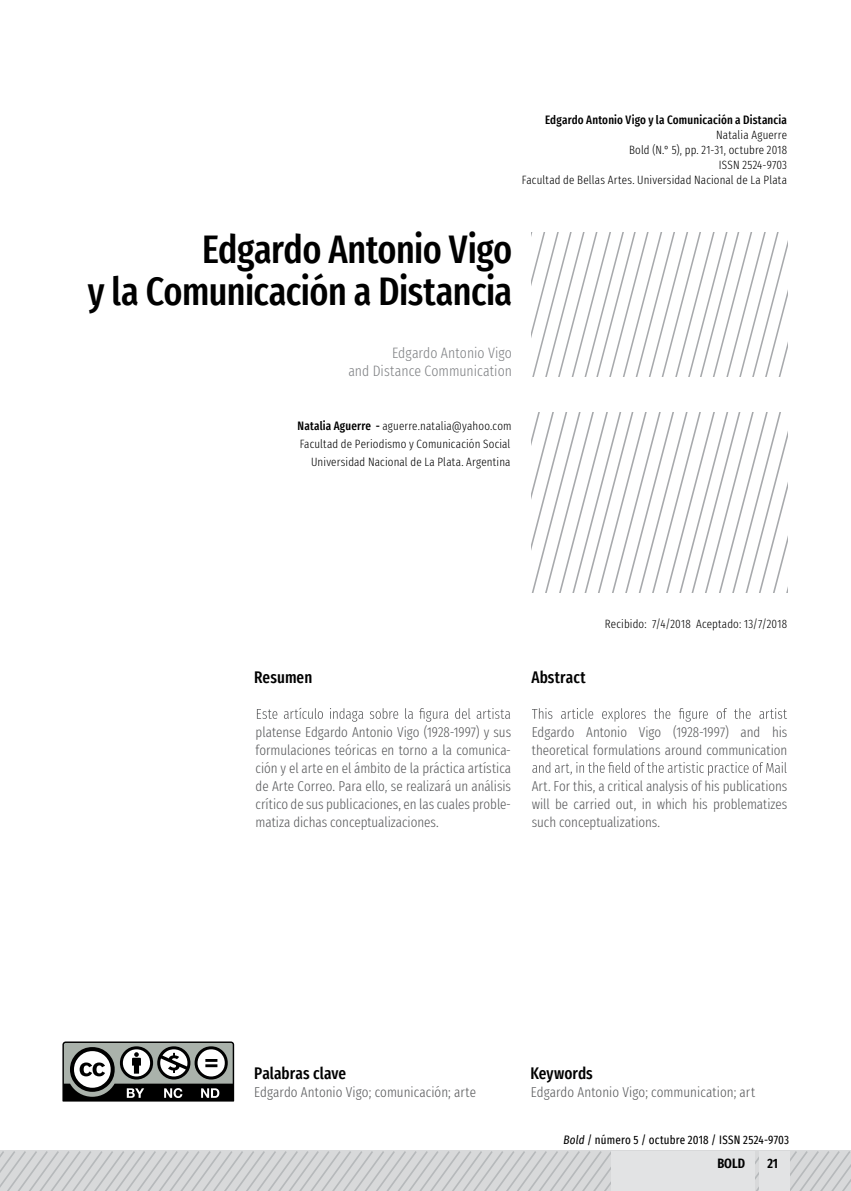
<style>
.page{position:relative;width:851px;height:1191px;background:#fff}
.page>*{position:absolute;margin:0;border:0;box-sizing:border-box;transform-origin:0 0}
.t1{font:500 extra-condensed 39px/42px "Fira Sans";letter-spacing:-.015em;color:#000;text-align:right}
.t2{font:500 extra-condensed 16.5px "Fira Sans";letter-spacing:.005em;color:#000}
.t3{font:300 extra-condensed 15px/18px "Fira Sans";color:#808285;text-align:right}
.t4{font:300 extra-condensed 14.25px/18px "Fira Sans";color:#58595b;text-align:justify}
.t5{font:600 extra-condensed 13.5px "Fira Sans";color:#000}
.t6{font:300 extra-condensed 12px/15px "Fira Sans";letter-spacing:.01em;color:#000;text-align:right}
.t7{font:500 extra-condensed 12px "Fira Sans";letter-spacing:.015em;color:#000}
.t8{font:extra-condensed 12px "Fira Sans";letter-spacing:.015em;color:#000}
.s1{font-weight:500}
.s2{font-style:italic}
</style>
<div class="page">
<svg style="left:0;top:1150px;width:850px;height:41px;fill:#d8d9da"></svg>
<div style="left:759px;top:1151px;width:31px;height:40px;background:#e2e3e4"></div>
<div style="left:611px;top:1151px;width:143px;height:40px;background:#e2e3e4"></div>
<svg style="left:531px;top:412px;width:256px;height:180px"></svg>
<svg style="left:531px;top:232px;width:256px;height:145px"></svg>
<svg style="left:257px;top:708px;width:253px;height:13px"></svg>
<svg style="left:532px;top:708px;width:255px;height:13px"></svg>
<svg style="left:532px;top:762px;width:254px;height:13px"></svg>
<svg style="left:62px;top:1041px;width:172px;height:60px"></svg>
<p class="t7" style="left:545px;top:110px;width:243px">Edgardo Antonio Vigo y la Comunicación a Distancia</p>
<p class="t6" style="left:522px;top:127px;width:267px">Natalia Aguerre<br>Bold (N.° 5), pp. 21-31, octubre 2018<br>ISSN 2524-9703<br>Facultad de Bellas Artes. Universidad Nacional de La Plata</p>
<h1 class="t1" style="left:88px;top:227px;width:426px">Edgardo Antonio Vigo<br>y la Comunicación a Distancia</h1>
<p class="t3" style="left:348px;top:344px;width:165px">Edgardo Antonio Vigo<br>and Distance Communication</p>
<p class="t6" style="left:297px;top:418px;width:215px"><span class="s1">Natalia Aguerre -</span> aguerre.natalia@yahoo.com</p>
<p class="t6" style="left:299px;top:434px;width:212px;line-height:18px">Facultad de Periodismo y Comunicación Social<br>Universidad Nacional de La Plata. Argentina</p>
<p class="t6" style="left:605px;top:616px;width:183px">Recibido: 7/4/2018 Aceptado: 13/7/2018</p>
<p class="t2" style="left:254px;top:663px;width:60px">Resumen</p>
<p class="t2" style="left:531px;top:663px;width:56px">Abstract</p>
<p class="t4" style="left:255px;top:723px;width:257px">platense Edgardo Antonio Vigo (1928-1997) y sus formulaciones teóricas en torno a la comunica&shy;ción y el arte en el ámbito de la práctica artística de Arte Correo. Para ello, se realizará un análisis crítico de sus publicaciones, en las cuales proble&shy;matiza dichas conceptualizaciones.</p>
<p class="t4" style="left:531px;top:722px;width:257px">Edgardo Antonio Vigo (1928-1997) and his theoretical formulations around communication</p>
<p class="t4" style="left:531px;top:776px;width:257px">Art. For this, a critical analysis of his publications will be carried out, in which his problematizes such conceptualizations.</p>
<p class="t2" style="left:254px;top:1059px;width:93px">Palabras clave</p>
<p class="t2" style="left:530px;top:1060px;width:64px">Keywords</p>
<p class="t4" style="left:254px;top:1083px;width:223px">Edgardo Antonio Vigo; comunicación; arte</p>
<p class="t4" style="left:530px;top:1082px;width:226px">Edgardo Antonio Vigo; communication; art</p>
<p class="t8" style="left:563px;top:1130px;width:227px"><span class="s2">Bold</span> / número 5 / octubre 2018 / ISSN 2524-9703</p>
<p class="t5" style="left:717px;top:1152px;width:29px">BOLD</p>
<p class="t5" style="left:767px;top:1152px;width:12px">21</p>
</div>
